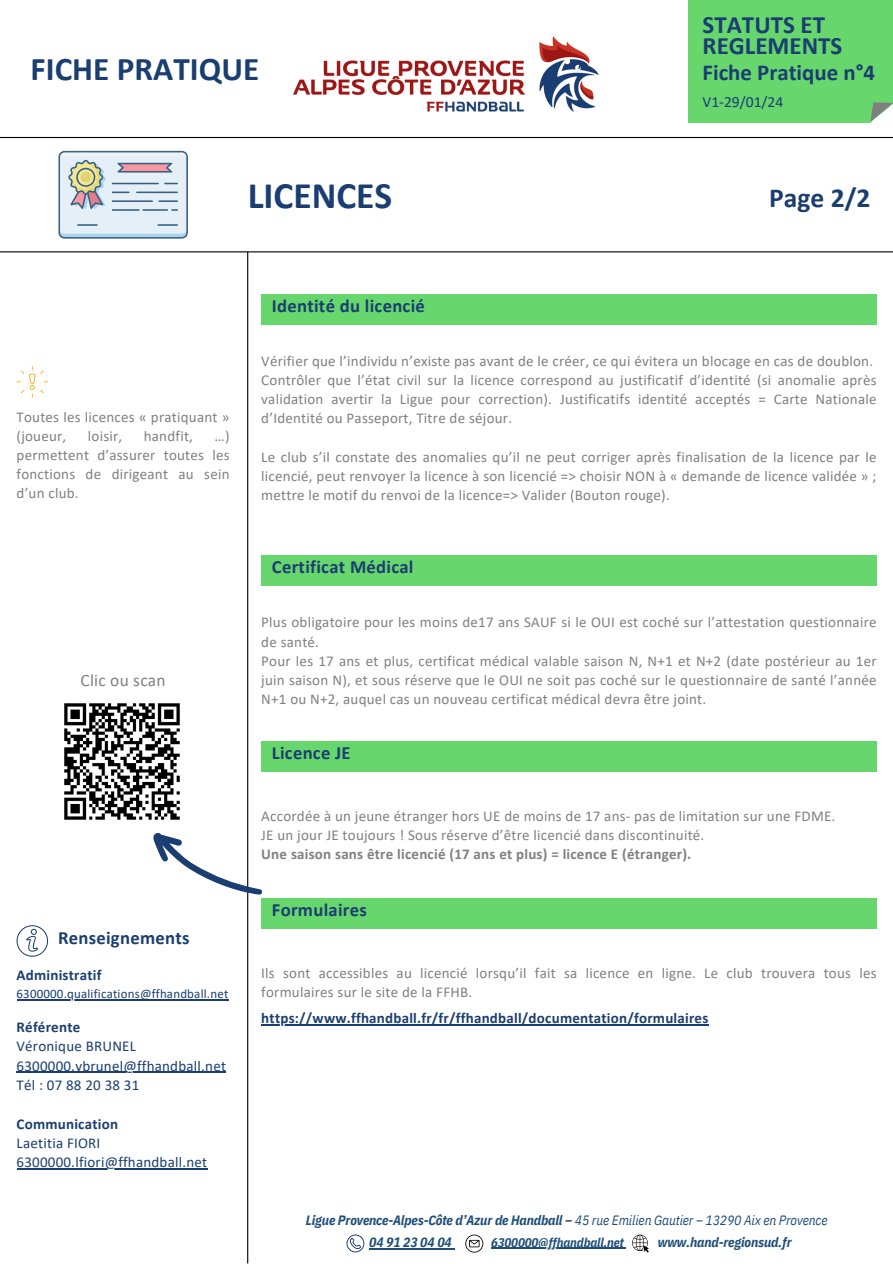
<style>
.page{position:relative;width:893px;height:1264px;background:#fff}
.page>*{position:absolute;margin:0;border:0;box-sizing:border-box;transform-origin:0 0}
.t1{font:700 37.5px "Calibri";color:#1a3e71}
.t2{font:700 33.15px "Calibri";color:#1a3e71}
.t3{font:700 27.6px "Calibri";color:#1a3e71}
.t4{font:700 25.05px/21.5px "Calibri";color:#1a3e71}
.t5{font:700 22.8px "Calibri";color:#1a3e71}
.t6{font:700 18.6px "Calibri";letter-spacing:.015em;color:#1a3e71}
.t7{font:17.4px "Calibri";letter-spacing:.015em;color:#808080}
.t8{font:15.6px "Calibri";color:#1a3e71}
.t9{font:15px/19.2px "Calibri";letter-spacing:.015em;color:#808080;text-align:justify}
.t10{font:15px "Calibri";letter-spacing:.015em;color:#1a3e71}
.t11{font:700 15px "Calibri";letter-spacing:.015em;color:#1a3e71}
.t12{font:700 15px "Calibri";letter-spacing:.015em;color:#808080}
.t13{font:italic 700 13.5px "IBM Plex Sans Cond";letter-spacing:-.01em;color:#1f4e79}
.t14{font:12.9px "Calibri";letter-spacing:.015em;color:#1a3e71}
.t15{font:italic 700 12.75px "IBM Plex Sans Cond";letter-spacing:-.01em;color:#1f4e79}
.s1{font-weight:400}
</style>
<div class="page">
<img style="left:293px;top:36px;width:306px;height:76px">
<div style="left:688px;top:0;width:204px;height:122px;background:#67d66d"></div>
<svg style="left:869px;top:102px;width:23px;height:21px"></svg>
<svg style="left:346px;top:1234px;width:18px;height:18px"></svg>
<hr style="left:369px;top:1247px;width:82px;height:2px;background:#1f4e79">
<svg style="left:465px;top:1234px;width:18px;height:18px"></svg>
<hr style="left:491px;top:1247px;width:132px;height:1px;background:#1f4e79">
<svg style="left:632px;top:1234px;width:17px;height:18px"></svg>
<hr style="left:0;top:137px;width:892px;height:1px;background:#000">
<hr style="left:0;top:251px;width:892px;height:1px;background:#000">
<hr style="left:247px;top:252px;width:1px;height:1011px;background:#000">
<svg style="left:58px;top:151px;width:130px;height:88px;background:#cad4dc"></svg>
<svg style="left:17px;top:366px;width:31px;height:31px"></svg>
<svg style="left:17px;top:925px;width:31px;height:31px"></svg>
<hr style="left:17px;top:999px;width:211px;height:1px;background:#1a3e71">
<hr style="left:17px;top:1071px;width:209px;height:1px;background:#1a3e71">
<hr style="left:17px;top:1168px;width:190px;height:1px;background:#1a3e71">
<img style="left:64px;top:703px;width:116px;height:117px">
<div style="left:261px;top:294px;width:615px;height:30px;background:#67d66d"></div>
<div style="left:261px;top:555px;width:615px;height:30px;background:#67d66d"></div>
<div style="left:261px;top:741px;width:615px;height:30px;background:#67d66d"></div>
<svg style="left:153px;top:832px;width:723px;height:96px"></svg>
<hr style="left:261px;top:1024px;width:447px;height:1px;background:#1a3e71">
<p class="t2" style="left:31px;top:55px;width:230px">FICHE PRATIQUE</p>
<p class="t1" style="left:248px;top:180px;width:146px">LICENCES</p>
<p class="t6" style="left:272px;top:298px;width:154px">Identité du licencié</p>
<p class="t4" style="left:702px;top:16px;width:141px">STATUTS ET<br>REGLEMENTS</p>
<p class="t5" style="left:702px;top:63px;width:174px">Fiche Pratique n°4</p>
<h6 class="t8" style="left:702px;top:96px;width:82px">V1-29/01/24</h6>
<p class="t3" style="left:769px;top:186px;width:103px">Page 2/2</p>
<h6 class="t9" style="left:17px;top:408px;width:214px">Toutes les licences « pratiquant » (joueur,</h6>
<h6 class="t9" style="left:17px;top:427px;width:214px;text-indent:198px">…) permettent d’assurer toutes les fonctions de dirigeant au sein d’un club.</h6>
<h6 class="t9" style="left:88px;top:427px;width:36px">loisir,</h6>
<h6 class="t9" style="left:144px;top:427px;width:51px">handfit,</h6>
<p class="t7" style="left:80px;top:673px;width:87px">Clic ou scan</p>
<p class="t6" style="left:58px;top:929px;width:133px">Renseignements</p>
<h1 class="t11" style="left:17px;top:968px;width:86px">Administratif</h1>
<h4 class="t14" style="left:17px;top:988px;width:213px">6300000.qualifications@ffhandball.net</h4>
<h6 class="t11" style="left:17px;top:1020px;width:65px">Référente</h6>
<p class="t10" style="left:17px;top:1039px;width:121px">Véronique BRUNEL</p>
<p class="t10" style="left:17px;top:1059px;width:211px">6300000.vbrunel@ffhandball.net</p>
<p class="t10" style="left:17px;top:1078px;width:124px">Tél : 07 88 20 38 31</p>
<p class="t11" style="left:17px;top:1117px;width:103px">Communication</p>
<p class="t10" style="left:17px;top:1136px;width:85px">Laetitia FIORI</p>
<h6 class="t10" style="left:17px;top:1156px;width:192px">6300000.lfiori@ffhandball.net</h6>
<p class="t9" style="left:261px;top:352px;width:613px">Vérifier que l’individu n’existe pas avant de le créer, ce qui évitera un blocage en cas de doublon.</p>
<p class="t9" style="left:261px;top:372px;width:616px">Contrôler que l’état civil sur la licence correspond au justificatif d’identité (si anomalie après validation avertir la Ligue pour correction). Justificatifs identité acceptés = Carte Nationale d’Identité ou Passeport, Titre de séjour.</p>
<p class="t9" style="left:261px;top:448px;width:616px">Le club s’il constate des anomalies qu’il ne peut corriger après finalisation de la licence par le licencié, peut renvoyer la licence à son licencié =&gt; choisir NON à « demande de licence validée » ; mettre le motif du renvoi de la licence=&gt; Valider (Bouton rouge).</p>
<p class="t6" style="left:272px;top:559px;width:143px">Certificat Médical</p>
<h6 class="t9" style="left:261px;top:614px;width:616px">Plus obligatoire pour les moins de17 ans SAUF si le OUI est coché sur l’attestation questionnaire de santé.</h6>
<p class="t9" style="left:261px;top:652px;width:616px">Pour les 17 ans et plus, certificat médical valable saison N, N+1 et N+2 (date postérieur au 1er juin saison N), et sous réserve que le OUI ne soit pas coché sur le questionnaire de santé l’année N+1 ou N+2, auquel cas un nouveau certificat médical devra être joint.</p>
<p class="t6" style="left:272px;top:745px;width:80px">Licence JE</p>
<p class="t9" style="left:261px;top:807px;width:575px">Accordée à un jeune étranger hors UE de moins de 17 ans- pas de limitation sur une FDME.</p>
<p class="t9" style="left:261px;top:826px;width:444px">JE un jour JE toujours ! Sous réserve d’être licencié dans discontinuité.</p>
<p class="t12" style="left:261px;top:847px;width:431px">Une saison sans être licencié (17 ans et plus) = licence E (étranger).</p>
<p class="t6" style="left:272px;top:902px;width:96px">Formulaires</p>
<p class="t9" style="left:261px;top:964px;width:616px">Ils sont accessibles au licencié lorsqu’il fait sa licence en ligne. Le club trouvera tous les formulaires sur le site de la FFHB.</p>
<p class="t11" style="left:261px;top:1011px;width:448px">https://www.ffhandball.fr/fr/ffhandball/documentation/formulaires</p>
<p class="t13" style="left:306px;top:1210px;width:523px">Ligue Provence-Alpes-Côte d’Azur de Handball – <span class="s1">45 rue Emilien Gautier – 13290 Aix en Provence</span></p>
<h2 class="t13" style="left:657px;top:1232px;width:135px">www.hand-regionsud.fr</h2>
<h5 class="t13" style="left:369px;top:1232px;width:84px">04 91 23 04 04</h5>
<p class="t15" style="left:491px;top:1233px;width:134px">6300000@ffhandball.net</p>
</div>
